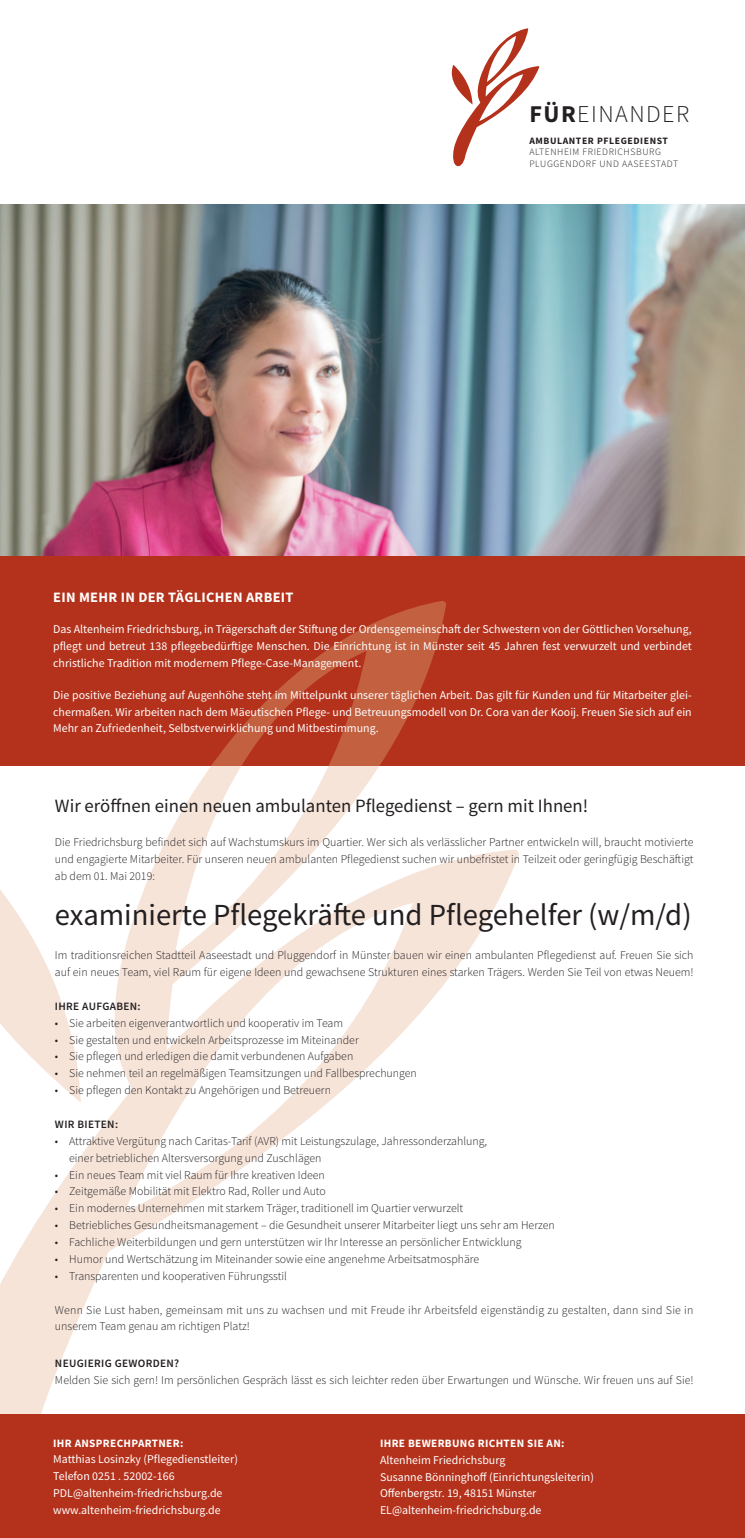
<style>
.page{position:relative;width:745px;height:1538px;background:#fff}
.page>*{position:absolute;margin:0;border:0;box-sizing:border-box;transform-origin:0 0}
.t1{font:30.62px "Source Sans Pro";color:#231f20}
.t2{font:300 24.12px "Source Sans Pro";letter-spacing:.06em;color:#231f20}
.t3{font:18.75px "Source Sans Pro";color:#231f20}
.t4{font:700 14.38px "Source Sans Pro";letter-spacing:.02em;color:#fff}
.t5{font:300 11.88px/16.9px "Source Sans Pro";color:#231f20}
.t6{font:11.88px/16.9px "Source Sans Pro";color:#fff;text-align:justify}
.t7{font:700 11.25px "Source Sans Pro";letter-spacing:.03em;color:#fff}
.t8{font:600 11.25px "Source Sans Pro";letter-spacing:.03em;color:#231f20}
.t9{font:300 9.75px/11.9px "Source Sans Pro";letter-spacing:.06em;color:#231f20}
.t10{font:700 9.75px "Source Sans Pro";letter-spacing:.06em;color:#231f20}
.s1{font-weight:700}
</style>
<div class="page">
<svg style="left:0;top:766px;width:518px;height:649px"></svg>
<svg style="left:0;top:840px;width:81px;height:263px"></svg>
<img style="left:0;top:205px;width:744px;height:352px">
<svg style="left:451px;top:28px;width:88px;height:139px"></svg>
<div style="left:0;top:557px;width:744px;height:209px;background:#b4311b"></div>
<svg style="left:211px;top:601px;width:235px;height:165px"></svg>
<div style="left:0;top:1415px;width:744px;height:123px;background:#b4311b"></div>
<h2 class="t2" style="left:529px;top:99px;width:161px"><span class="s1">FÜR</span>EINANDER</h2>
<p class="t10" style="left:529px;top:134px;width:140px">AMBULANTER PFLEGEDIENST</p>
<p class="t9" style="left:529px;top:146px;width:150px">ALTENHEIM FRIEDRICHSBURG<br>PLUGGENDORF UND AASEESTADT</p>
<p class="t4" style="left:53px;top:588px;width:241px">EIN MEHR IN DER TÄGLICHEN ARBEIT</p>
<p class="t6" style="left:53px;top:620px;width:639px">Das Altenheim Friedrichsburg, in Trägerschaft der Stiftung der Ordensgemeinschaft der Schwestern von der Göttlichen Vorsehung, pflegt und betreut 138 pflegebedürftige Menschen. Die Einrichtung ist in Münster seit 45 Jahren fest verwurzelt und verbindet christliche Tradition mit modernem Pflege-Case-Management.</p>
<p class="t6" style="left:53px;top:686px;width:639px">Die positive Beziehung auf Augenhöhe steht im Mittelpunkt unserer täglichen Arbeit. Das gilt für Kunden und für Mitarbeiter glei&shy;chermaßen. Wir arbeiten nach dem Mäeutischen Pflege- und Betreuungsmodell von Dr. Cora van der Kooij. Freuen Sie sich auf ein Mehr an Zufriedenheit, Selbstverwirklichung und Mitbestimmung.</p>
<h3 class="t3" style="left:55px;top:794px;width:534px">Wir eröffnen einen neuen ambulanten Pflegedienst – gern mit Ihnen!</h3>
<p class="t5" style="left:55px;top:834px;width:639px;text-align:justify">Die Friedrichsburg befindet sich auf Wachstumskurs im Quartier. Wer sich als verlässlicher Partner entwickeln will, braucht motivierte und engagierte Mitarbeiter. Für unseren neuen ambulanten Pflegedienst suchen wir unbefristet in Teilzeit oder geringfügig Beschäftigt ab dem 01. Mai 2019:</p>
<h1 class="t1" style="left:55px;top:895px;width:637px">examinierte Pflegekräfte und Pflegehelfer (w/m/d)</h1>
<p class="t5" style="left:55px;top:947px;width:639px">Im traditionsreichen Stadtteil Aaseestadt und Pluggendorf in Münster bauen wir einen ambulanten Pflegedienst auf. Freuen Sie sich auf ein neues Team, viel Raum für eigene Ideen und gewachsene Strukturen eines starken Trägers. Werden Sie Teil von etwas Neuem!</p>
<p class="t8" style="left:55px;top:999px;width:87px">IHRE AUFGABEN:</p>
<p class="t5" style="left:55px;top:1014px;width:289px">• Sie arbeiten eigenverantwortlich und kooperativ im Team</p>
<p class="t5" style="left:55px;top:1031px;width:305px">• Sie gestalten und entwickeln Arbeitsprozesse im Miteinander</p>
<p class="t5" style="left:55px;top:1048px;width:299px">• Sie pflegen und erledigen die damit verbundenen Aufgaben</p>
<p class="t5" style="left:55px;top:1065px;width:363px">• Sie nehmen teil an regelmäßigen Teamsitzungen und Fallbesprechungen</p>
<p class="t5" style="left:55px;top:1082px;width:277px">• Sie pflegen den Kontakt zu Angehörigen und Betreuern</p>
<p class="t8" style="left:55px;top:1117px;width:65px">WIR BIETEN:</p>
<p class="t5" style="left:69px;top:1132px;width:419px;text-indent:-14px">• Attraktive Vergütung nach Caritas-Tarif (AVR) mit Leistungszulage, Jahressonderzahlung, einer betrieblichen Altersversorgung und Zuschlägen</p>
<p class="t5" style="left:55px;top:1166px;width:271px">• Ein neues Team mit viel Raum für Ihre kreativen Ideen</p>
<p class="t5" style="left:55px;top:1183px;width:272px">• Zeitgemäße Mobilität mit Elektro Rad, Roller und Auto</p>
<p class="t5" style="left:55px;top:1200px;width:409px">• Ein modernes Unternehmen mit starkem Träger, traditionell im Quartier verwurzelt</p>
<p class="t5" style="left:55px;top:1217px;width:501px">• Betriebliches Gesundheitsmanagement – die Gesundheit unserer Mitarbeiter liegt uns sehr am Herzen</p>
<p class="t5" style="left:55px;top:1234px;width:468px">• Fachliche Weiterbildungen und gern unterstützen wir Ihr Interesse an persönlicher Entwicklung</p>
<p class="t5" style="left:55px;top:1250px;width:425px">• Humor und Wertschätzung im Miteinander sowie eine angenehme Arbeitsatmosphäre</p>
<p class="t5" style="left:55px;top:1267px;width:233px">• Transparenten und kooperativen Führungsstil</p>
<p class="t5" style="left:55px;top:1301px;width:639px">Wenn Sie Lust haben, gemeinsam mit uns zu wachsen und mit Freude ihr Arbeitsfeld eigenständig zu gestalten, dann sind Sie in unserem Team genau am richtigen Platz!</p>
<p class="t8" style="left:55px;top:1355px;width:126px">NEUGIERIG GEWORDEN?</p>
<p class="t5" style="left:55px;top:1371px;width:639px">Melden Sie sich gern! Im persönlichen Gespräch lässt es sich leichter reden über Erwartungen und Wünsche. Wir freuen uns auf Sie!</p>
<p class="t7" style="left:53px;top:1435px;width:132px">IHR ANSPRECHPARTNER:</p>
<p class="t6" style="left:53px;top:1451px;width:186px;text-align:left">Matthias Losinzky (Pflegedienstleiter)<br>Telefon 0251 . 52002-166<br>PDL@altenheim-friedrichsburg.de www.altenheim-friedrichsburg.de</p>
<p class="t7" style="left:380px;top:1435px;width:186px">IHRE BEWERBUNG RICHTEN SIE AN:</p>
<p class="t6" style="left:380px;top:1451px;width:215px;text-align:left">Altenheim Friedrichsburg<br>Susanne Bönninghoff (Einrichtungsleiterin)<br>Offenbergstr. 19, 48151 Münster EL@altenheim-friedrichsburg.de</p>
</div>
